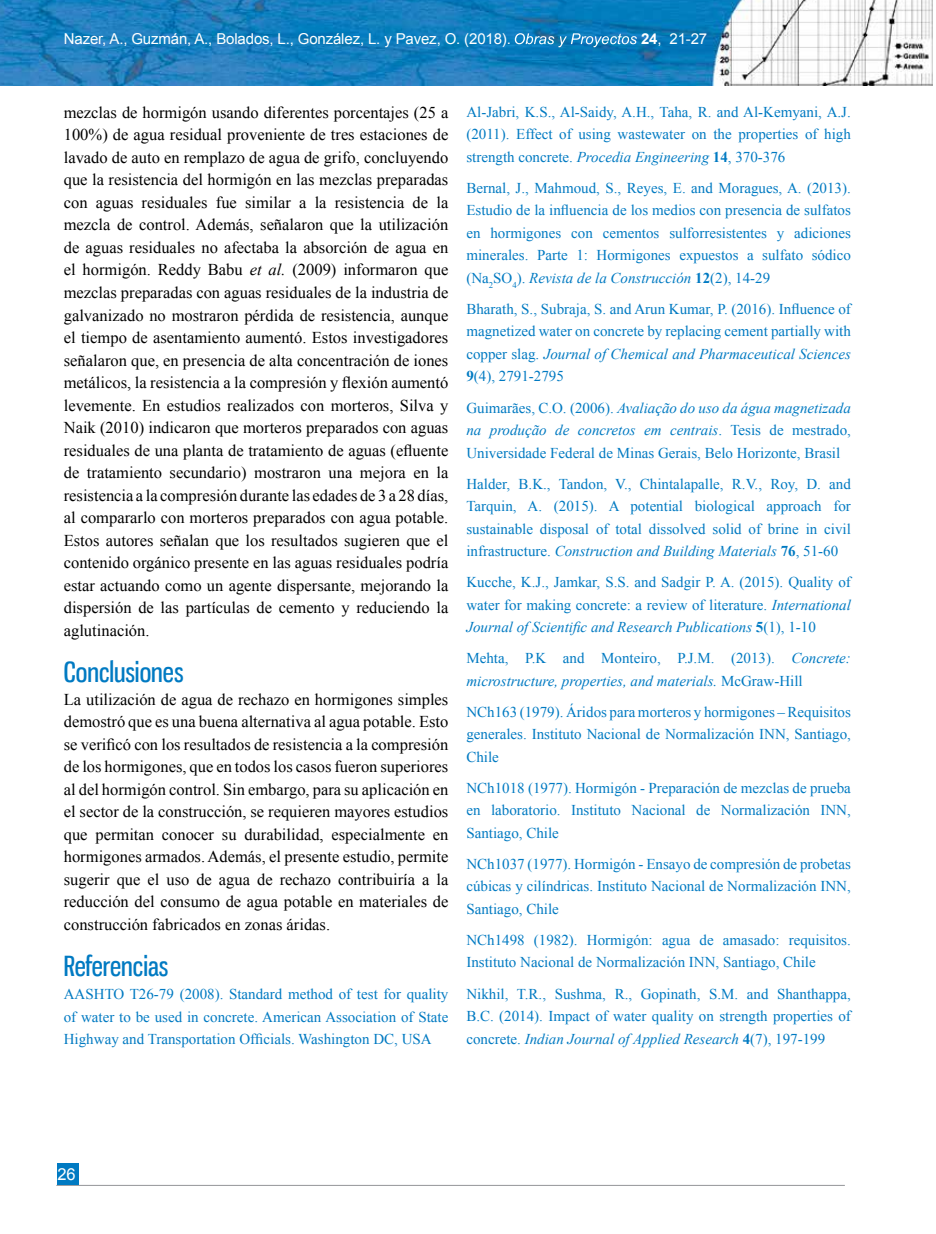
<style>
.page{position:relative;width:936px;height:1234px;background:#fff}
.page>*{position:absolute;margin:0;border:0;box-sizing:border-box;transform-origin:0 0}
.t1{font:27px "Gnuolane Free";color:#007ac2}
.t2{font:16.5px/22.5px "Times New Roman";color:#000;text-align:justify}
.t3{font:16.5px "Arial";color:#fff}
.t4{font:15px/22.5px "Times New Roman";color:#007ac2;text-align:justify}
.t5{font:italic 15px/22.5px "Times New Roman";color:#007ac2}
.t6{font:15px "Arial";letter-spacing:-.01em;color:#fff}
.s1{font-weight:700}
.s2{font-style:italic}
.s3{font-style:normal}
</style>
<div class="page">
<img style="left:0;top:0;width:932px;height:85px">
<hr style="left:56px;top:1184px;width:788px;height:1px;background:#939598">
<div style="left:57px;top:1163px;width:21px;height:21px;background:#007ac2"></div>
<svg style="left:514px;top:33px;width:123px;height:14px;background:#4096c7"></svg>
<p class="t6" style="left:64px;top:29px;width:448px">Nazer, A., Guzmán, A., Bolados, L., González, L. y Pavez, O. (2018).</p>
<p class="t6" style="left:641px;top:29px;width:68px"><span class="s1">24</span>, 21-27</p>
<p class="t2" style="left:64px;top:101px;width:386px">mezclas de hormigón usando diferentes porcentajes (25 a 100%) de agua residual proveniente de tres estaciones de lavado de auto en remplazo de agua de grifo, concluyendo que la resistencia del hormigón en las mezclas preparadas con aguas residuales fue similar a la resistencia de la mezcla de control. Además, señalaron que la utilización de aguas residuales no afectaba la absorción de agua en el hormigón. Reddy Babu <span class="s2">et al.</span> (2009) informaron que mezclas preparadas con aguas residuales de la industria de galvanizado no mostraron pérdida de resistencia, aunque el tiempo de asentamiento aumentó. Estos investigadores señalaron que, en presencia de alta concentración de iones metálicos, la resistencia a la compresión y flexión aumentó levemente. En estudios realizados con morteros, Silva y Naik (2010) indicaron que morteros preparados con aguas residuales de una planta de tratamiento de aguas (efluente de tratamiento secundario) mostraron una mejora en la resistencia a la compresión durante las edades de 3 a 28 días, al compararlo con morteros preparados con agua potable.<br>Estos autores señalan que los resultados sugieren que el contenido orgánico presente en las aguas residuales podría estar actuando como un agente dispersante, mejorando la dispersión de las partículas de cemento y reduciendo la aglutinación.</p>
<h1 class="t1" style="left:64px;top:655px;width:121px">Conclusiones</h1>
<p class="t2" style="left:64px;top:687px;width:386px">La utilización de agua de rechazo en hormigones simples demostró que es una buena alternativa al agua potable. Esto se verificó con los resultados de resistencia a la compresión de los hormigones, que en todos los casos fueron superiores al del hormigón control. Sin embargo, para su aplicación en el sector de la construcción, se requieren mayores estudios que permitan conocer su durabilidad, especialmente en hormigones armados. Además, el presente estudio, permite sugerir que el uso de agua de rechazo contribuiría a la reducción del consumo de agua potable en materiales de construcción fabricados en zonas áridas.</p>
<h1 class="t1" style="left:64px;top:949px;width:106px">Referencias</h1>
<p class="t4" style="left:64px;top:982px;width:386px">AASHTO T26-79 (2008). Standard method of test for quality of water to be used in concrete. American Association of State Highway and Transportation Officials. Washington DC, USA</p>
<p class="t4" style="left:466px;top:100px;width:386px">Al-Jabri, K.S., Al-Saidy, A.H., Taha, R. and Al-Kemyani, A.J. (2011). Effect of using wastewater on the properties of high strength concrete. <span class="s2">Procedia Engineering</span> <span class="s1">14</span>, 370-376</p>
<p class="t4" style="left:466px;top:176px;width:386px">Bernal, J., Mahmoud, S., Reyes, E. and Moragues, A. (2013).<br>Estudio de la influencia de los medios con presencia de sulfatos en hormigones con cementos sulforresistentes y adiciones minerales. Parte 1: Hormigones expuestos a sulfato sódico (Na<sub>2</sub>SO<sub>4</sub>). <span class="s2">Revista de la Construcción</span> <span class="s1">12</span>(2), 14-29</p>
<p class="t4" style="left:466px;top:297px;width:386px">Bharath, S., Subraja, S. and Arun Kumar, P. (2016). Influence of magnetized water on concrete by replacing cement partially with copper slag. <span class="s2">Journal of Chemical and Pharmaceutical Sciences </span><span class="s1">9</span>(4), 2791-2795</p>
<p class="t4" style="left:466px;top:396px;width:386px">Guimarães, C.O. (2006). <span class="s2">Avaliação do uso da água magnetizada na produção de concretos em centrais</span>. Tesis de mestrado, Universidade Federal de Minas Gerais, Belo Horizonte, Brasil</p>
<p class="t4" style="left:466px;top:472px;width:386px">Halder, B.K., Tandon, V., Chintalapalle, R.V., Roy, D. and Tarquin, A. (2015). A potential biological approach for sustainable disposal of total dissolved solid of brine in civil infrastructure. <span class="s2">Construction and Building Materials</span> <span class="s1">76</span>, 51-60</p>
<p class="t4" style="left:466px;top:570px;width:386px">Kucche, K.J., Jamkar, S.S. and Sadgir P. A. (2015). Quality of water for making concrete: a review of literature. <span class="s2">International Journal of Scientific and Research Publications</span> <span class="s1">5</span>(1), 1-10</p>
<p class="t5" style="left:466px;top:646px;width:386px"><span class="s3">Mehta, P.K and Monteiro, P.J.M. (2013).</span> Concrete: microstructure, properties, and materials. <span class="s3">McGraw-Hill</span></p>
<p class="t4" style="left:466px;top:700px;width:386px">NCh163 (1979). Áridos para morteros y hormigones – Requisitos generales. Instituto Nacional de Normalización INN, Santiago, Chile</p>
<p class="t4" style="left:466px;top:776px;width:386px">NCh1018 (1977). Hormigón - Preparación de mezclas de prueba en laboratorio. Instituto Nacional de Normalización INN, Santiago, Chile</p>
<p class="t4" style="left:466px;top:852px;width:386px">NCh1037 (1977). Hormigón - Ensayo de compresión de probetas cúbicas y cilíndricas. Instituto Nacional de Normalización INN, Santiago, Chile</p>
<p class="t4" style="left:466px;top:928px;width:386px">NCh1498 (1982). Hormigón: agua de amasado: requisitos.<br>Instituto Nacional de Normalización INN, Santiago, Chile</p>
<p class="t4" style="left:466px;top:981px;width:386px">Nikhil, T.R., Sushma, R., Gopinath, S.M. and Shanthappa, B.C. (2014). Impact of water quality on strength properties of concrete. <span class="s2">Indian Journal of Applied Research</span> <span class="s1">4</span>(7), 197-199</p>
<p class="t3" style="left:57px;top:1163px;width:20px">26</p>
</div>
